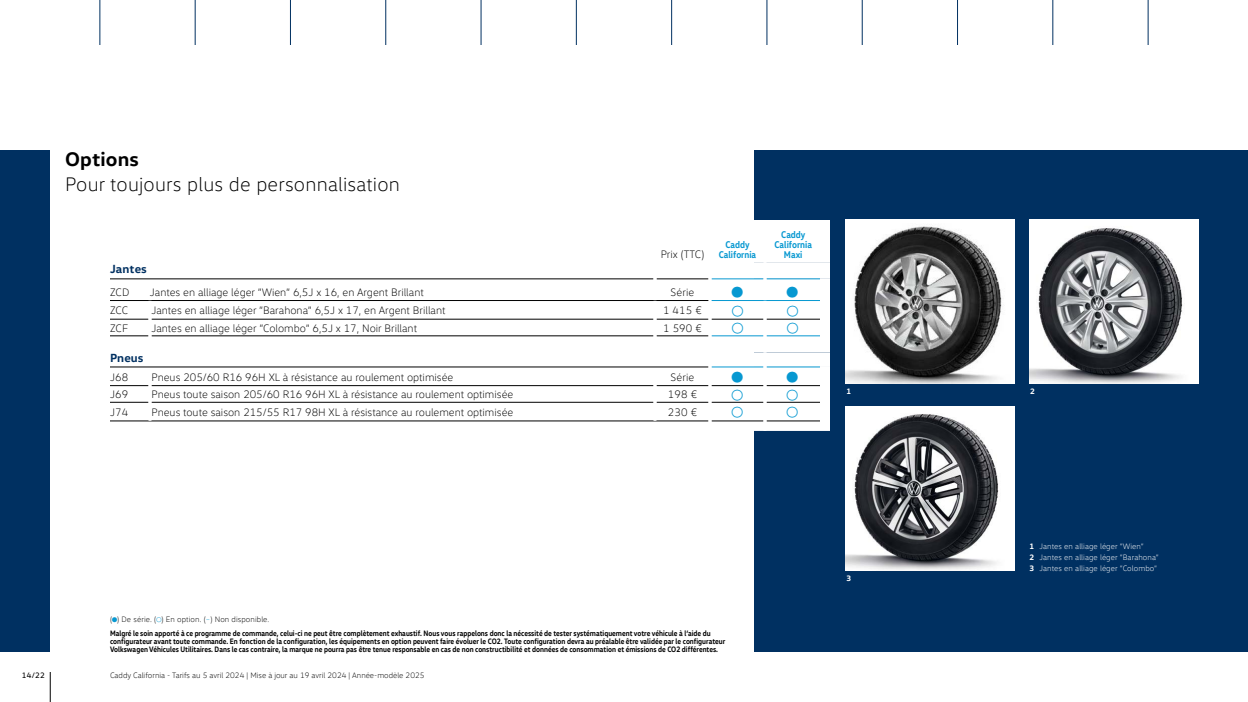
<style>
.page{position:relative;width:1248px;height:702px;background:#fff}
.page>*{position:absolute;margin:0;border:0;box-sizing:border-box;transform-origin:0 0}
.t1{font:300 20px "VW Head";letter-spacing:.01em;color:#000}
.t2{font:700 20px "VW Head";letter-spacing:.01em;color:#000}
.t3{font:700 12px "VW Head";letter-spacing:.01em;color:#003061}
.t4{font:300 11px "VW Head";color:#000}
.t5{font:700 10px/10px "VW Head";color:#0798d1;text-align:center;scale:.85 1}
.t6{font:700 8px/14px "VW Head";color:#000;scale:.85 1}
.t7{font:300 8px/11px "VW Head";letter-spacing:.01em;color:#fff}
.t8{font:300 8px "VW Head";color:#000}
.t9{font:8px "VW Head";color:#000}
.t10{font:700 8px "VW Head";color:#fff}
.s1{font-weight:300}
.s2{font-weight:300;color:#0798d1}
.s3{font-weight:700}
</style>
<div class="page">
<hr style="left:50px;top:672px;width:1px;height:30px;background:#000">
<div style="left:0;top:150px;width:50px;height:502px;background:#003061"></div>
<div style="left:754px;top:150px;width:494px;height:502px;background:#003061"></div>
<svg style="left:110px;top:220px;width:720px;height:211px"></svg>
<svg style="left:110px;top:263px;width:720px;height:104px"></svg>
<svg style="left:654px;top:220px;width:2px;height:10px"></svg>
<hr style="left:654px;top:230px;width:2px;height:33px;background:#fff">
<hr style="left:708px;top:220px;width:4px;height:10px;background:#fff">
<hr style="left:708px;top:230px;width:4px;height:33px;background:#fff">
<hr style="left:110px;top:278px;width:40px;height:1px;background:#000">
<hr style="left:150px;top:278px;width:504px;height:1px;background:#000">
<hr style="left:656px;top:278px;width:52px;height:1px;background:#000">
<hr style="left:712px;top:278px;width:52px;height:1px;background:#0798d1">
<hr style="left:766px;top:278px;width:54px;height:1px;background:#0798d1">
<hr style="left:708px;top:263px;width:4px;height:16px;background:#fff">
<svg style="left:708px;top:279px;width:4px;height:3px"></svg>
<hr style="left:110px;top:421px;width:40px;height:1px;background:#000">
<hr style="left:150px;top:421px;width:505px;height:1px;background:#000">
<hr style="left:655px;top:421px;width:53px;height:1px;background:#000">
<hr style="left:712px;top:421px;width:52px;height:1px;background:#000">
<hr style="left:766px;top:421px;width:54px;height:1px;background:#000">
<hr style="left:764px;top:230px;width:2px;height:33px;background:#fff">
<hr style="left:708px;top:282px;width:4px;height:19px;background:#fff">
<svg style="left:764px;top:220px;width:2px;height:10px"></svg>
<hr style="left:110px;top:385px;width:38px;height:1px;background:#000">
<hr style="left:152px;top:385px;width:502px;height:1px;background:#000">
<hr style="left:656px;top:385px;width:52px;height:1px;background:#000">
<hr style="left:712px;top:385px;width:52px;height:1px;background:#000">
<hr style="left:766px;top:385px;width:54px;height:1px;background:#000">
<hr style="left:110px;top:319px;width:38px;height:1px;background:#000">
<hr style="left:152px;top:319px;width:502px;height:1px;background:#000">
<hr style="left:656px;top:319px;width:52px;height:1px;background:#000">
<hr style="left:712px;top:319px;width:52px;height:1px;background:#000">
<hr style="left:766px;top:319px;width:54px;height:1px;background:#000">
<hr style="left:110px;top:300px;width:40px;height:1px;background:#000">
<hr style="left:150px;top:300px;width:505px;height:1px;background:#000">
<hr style="left:110px;top:336px;width:38px;height:1px;background:#000">
<hr style="left:152px;top:336px;width:502px;height:1px;background:#000">
<hr style="left:655px;top:300px;width:53px;height:1px;background:#000">
<hr style="left:656px;top:336px;width:52px;height:1px;background:#000">
<hr style="left:712px;top:300px;width:53px;height:1px;background:#0798d1">
<hr style="left:765px;top:300px;width:55px;height:1px;background:#0798d1">
<hr style="left:712px;top:336px;width:52px;height:1px;background:#0798d1">
<hr style="left:766px;top:336px;width:54px;height:1px;background:#0798d1">
<hr style="left:110px;top:402px;width:38px;height:1px;background:#000">
<hr style="left:152px;top:402px;width:502px;height:1px;background:#000">
<hr style="left:656px;top:402px;width:52px;height:1px;background:#000">
<hr style="left:712px;top:402px;width:52px;height:1px;background:#000">
<hr style="left:766px;top:402px;width:54px;height:1px;background:#000">
<hr style="left:148px;top:367px;width:4px;height:19px;background:#fff">
<hr style="left:148px;top:386px;width:4px;height:16px;background:#fff">
<hr style="left:148px;top:319px;width:4px;height:17px;background:#fff">
<hr style="left:708px;top:319px;width:4px;height:17px;background:#fff">
<hr style="left:148px;top:301px;width:4px;height:18px;background:#fff">
<hr style="left:708px;top:301px;width:4px;height:18px;background:#fff">
<hr style="left:148px;top:336px;width:4px;height:17px;background:#fff">
<hr style="left:708px;top:336px;width:4px;height:17px;background:#fff">
<hr style="left:148px;top:402px;width:4px;height:19px;background:#fff">
<svg style="left:654px;top:263px;width:2px;height:158px"></svg>
<hr style="left:110px;top:366px;width:40px;height:1px;background:#000">
<hr style="left:150px;top:366px;width:505px;height:1px;background:#000">
<hr style="left:655px;top:366px;width:53px;height:1px;background:#000">
<hr style="left:712px;top:366px;width:52px;height:1px;background:#0798d1">
<hr style="left:766px;top:366px;width:54px;height:1px;background:#0798d1">
<hr style="left:708px;top:353px;width:4px;height:14px;background:#fff">
<hr style="left:708px;top:367px;width:4px;height:19px;background:#fff">
<hr style="left:708px;top:386px;width:4px;height:16px;background:#fff">
<hr style="left:708px;top:402px;width:4px;height:19px;background:#fff">
<hr style="left:708px;top:421px;width:4px;height:10px;background:#fff">
<svg style="left:764px;top:263px;width:2px;height:168px"></svg>
<img style="left:845px;top:220px;width:169px;height:164px">
<img style="left:845px;top:407px;width:169px;height:164px">
<img style="left:1030px;top:220px;width:168px;height:164px">
<hr style="left:100px;top:0;width:1px;height:45px;background:#003061">
<hr style="left:195px;top:0;width:1px;height:45px;background:#003061">
<hr style="left:290px;top:0;width:1px;height:45px;background:#003061">
<hr style="left:386px;top:0;width:1px;height:45px;background:#003061">
<hr style="left:481px;top:0;width:1px;height:45px;background:#003061">
<hr style="left:576px;top:0;width:1px;height:45px;background:#003061">
<hr style="left:671px;top:0;width:1px;height:45px;background:#003061">
<hr style="left:767px;top:0;width:1px;height:45px;background:#003061">
<hr style="left:957px;top:0;width:1px;height:45px;background:#003061">
<hr style="left:862px;top:0;width:1px;height:45px;background:#003061">
<hr style="left:1053px;top:0;width:1px;height:45px;background:#003061">
<hr style="left:1148px;top:0;width:1px;height:45px;background:#003061">
<svg style="left:732px;top:287px;width:11px;height:11px"></svg>
<svg style="left:787px;top:287px;width:11px;height:11px"></svg>
<svg style="left:732px;top:305px;width:11px;height:11px"></svg>
<svg style="left:787px;top:305px;width:11px;height:11px"></svg>
<svg style="left:732px;top:323px;width:11px;height:11px"></svg>
<svg style="left:787px;top:323px;width:11px;height:11px"></svg>
<svg style="left:732px;top:372px;width:11px;height:11px"></svg>
<svg style="left:787px;top:372px;width:11px;height:11px"></svg>
<svg style="left:732px;top:389px;width:11px;height:11px"></svg>
<svg style="left:787px;top:389px;width:11px;height:11px"></svg>
<svg style="left:732px;top:407px;width:11px;height:11px"></svg>
<svg style="left:787px;top:407px;width:11px;height:11px"></svg>
<h1 class="t2" style="left:65px;top:146px;width:75px">Options</h1>
<h1 class="t1" style="left:65px;top:172px;width:336px">Pour toujours plus de personnalisation</h1>
<h3 class="t4" style="left:661px;top:248px;width:45px">Prix (TTC)</h3>
<p class="t5" style="left:719px;top:239px;width:46px">Caddy<br>California</p>
<p class="t5" style="left:774px;top:229px;width:46px">Caddy<br>California<br>Maxi</p>
<h2 class="t3" style="left:110px;top:261px;width:38px">Jantes</h2>
<h3 class="t4" style="left:110px;top:285px;width:21px">ZCD</h3>
<h3 class="t4" style="left:150px;top:285px;width:275px">Jantes en alliage léger ”Wien” 6,5J x 16, en Argent Brillant</h3>
<h3 class="t4" style="left:671px;top:285px;width:25px">Série</h3>
<h3 class="t4" style="left:110px;top:304px;width:20px">ZCC</h3>
<h3 class="t4" style="left:152px;top:304px;width:295px">Jantes en alliage léger ”Barahona” 6,5J x 17, en Argent Brillant</h3>
<h3 class="t4" style="left:663px;top:304px;width:40px">1 415 €</h3>
<h3 class="t4" style="left:110px;top:322px;width:20px">ZCF</h3>
<h3 class="t4" style="left:152px;top:322px;width:267px">Jantes en alliage léger ”Colombo” 6,5J x 17, Noir Brillant</h3>
<h3 class="t4" style="left:663px;top:322px;width:40px">1 590 €</h3>
<h2 class="t3" style="left:110px;top:350px;width:35px">Pneus</h2>
<h3 class="t4" style="left:110px;top:370px;width:20px">J68</h3>
<h3 class="t4" style="left:152px;top:370px;width:303px">Pneus 205/60 R16 96H XL à résistance au roulement optimisée</h3>
<h3 class="t4" style="left:671px;top:370px;width:25px">Série</h3>
<h3 class="t4" style="left:110px;top:388px;width:20px">J69</h3>
<h3 class="t4" style="left:152px;top:388px;width:363px">Pneus toute saison 205/60 R16 96H XL à résistance au roulement optimisée</h3>
<h3 class="t4" style="left:668px;top:388px;width:31px">198 €</h3>
<h3 class="t4" style="left:110px;top:406px;width:20px">J74</h3>
<h3 class="t4" style="left:152px;top:406px;width:363px">Pneus toute saison 215/55 R17 98H XL à résistance au roulement optimisée</h3>
<h3 class="t4" style="left:668px;top:406px;width:31px">230 €</h3>
<p class="t10" style="left:846px;top:386px;width:6px">1</p>
<p class="t10" style="left:1030px;top:386px;width:6px">2</p>
<p class="t6" style="left:110px;top:612px;width:708px"><span class="s1">( ) De série. ( ) En option. (</span><span class="s2">–</span><span class="s1">) Non disponible.<br></span>Malgré le soin apporté à ce programme de commande, celui-ci ne peut être complètement exhaustif. Nous vous rappelons donc la nécessité de tester systématiquement votre véhicule à l’aide du</p>
<p class="t6" style="left:110px;top:637px;width:725px;line-height:8px">configurateur avant toute commande. En fonction de la configuration, les équipements en option peuvent faire évoluer le CO2. Toute configuration devra au préalable être validée par le configurateur<br>Volkswagen Véhicules Utilitaires. Dans le cas contraire, la marque ne pourra pas être tenue responsable en cas de non constructibilité et données de consommation et émissions de CO2 différentes.</p>
<p class="t9" style="left:22px;top:671px;width:25px">14/22</p>
<p class="t8" style="left:110px;top:671px;width:316px">Caddy California - Tarifs au 5 avril 2024 | Mise à jour au 19 avril 2024 | Année-modèle 2025</p>
<p class="t10" style="left:846px;top:573px;width:6px">3</p>
<p class="t7" style="left:1030px;top:540px;width:131px"><span class="s3">1</span> Jantes en alliage léger ”Wien”<br><span class="s3">2</span> Jantes en alliage léger ”Barahona”<br><span class="s3">3</span> Jantes en alliage léger ”Colombo”</p>
</div>
